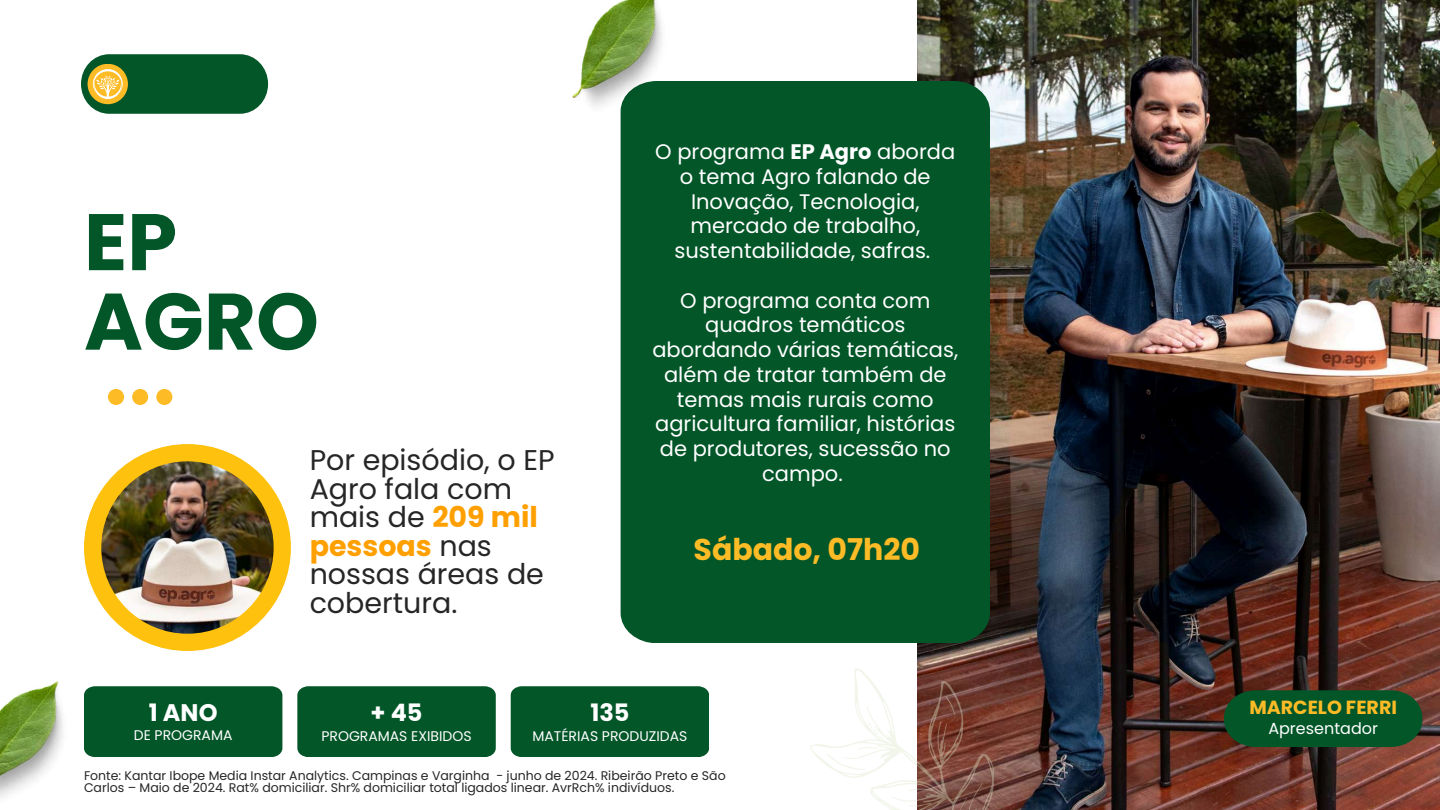
<style>
.page{position:relative;width:1440px;height:810px;background:#fff}
.page>*{position:absolute;margin:0;border:0;box-sizing:border-box;transform-origin:0 0}
.t1{font:700 80px/79.5px "Poppins";color:#025628}
.t2{font:700 30px "Poppins";color:#fdbb26}
.t3{font:28.5px/28.5px "Poppins";color:#262626}
.t4{font:700 24px "Poppins";color:#fff}
.t5{font:21px/24.8px "Poppins";color:#fff;text-align:center}
.t6{font:700 19px "Poppins";color:#fdbb26}
.t7{font:16px "Poppins";color:#fff}
.t8{font:14px "Poppins";color:#fff}
.t9{font:12.5px/12px "Poppins";color:#262626}
.s1{font-weight:700;color:#ffa000}
.s2{font-weight:700}
</style>
<div class="page">
<img style="left:917px;top:0;width:523px;height:810px">
<div style="left:81px;top:54px;width:187px;height:60px;background:#025628;border-radius:29px"></div>
<div style="left:84px;top:444px;width:207px;height:207px;background:#fdc10e;border-radius:50%"></div>
<div style="left:621px;top:81px;width:369px;height:562px;background:#025628"></div>
<div style="left:108px;top:389px;width:16px;height:16px;background:#fdbb26;border-radius:50%"></div>
<div style="left:132px;top:389px;width:16px;height:16px;background:#fdbb26;border-radius:50%"></div>
<div style="left:156px;top:389px;width:16px;height:16px;background:#fdbb26;border-radius:50%"></div>
<svg style="left:795px;top:633px;width:273px;height:177px"></svg>
<svg style="left:909px;top:793px;width:22px;height:17px"></svg>
<svg style="left:958px;top:781px;width:31px;height:29px"></svg>
<svg style="left:940px;top:696px;width:21px;height:19px"></svg>
<svg style="left:826px;top:722px;width:54px;height:57px"></svg>
<svg style="left:1224px;top:690px;width:198px;height:57px;background:#085327"></svg>
<div style="left:88px;top:64px;width:40px;height:40px;background:#fdbb26;border-radius:50%"></div>
<svg style="left:93px;top:69px;width:30px;height:30px"></svg>
<div style="left:84px;top:686px;width:198px;height:71px;background:#025628"></div>
<div style="left:297px;top:686px;width:199px;height:71px;background:#025628"></div>
<div style="left:511px;top:686px;width:198px;height:71px;background:#025628"></div>
<img style="left:101px;top:461px;width:173px;height:173px;border-radius:50%">
<img style="left:572px;top:0;width:97px;height:116px">
<img style="left:0;top:681px;width:63px;height:117px">
<h1 class="t1" style="left:84px;top:202px;width:236px">EP<br>AGRO</h1>
<h3 class="t3" style="left:310px;top:446px;width:246px">Por episódio, o EP<br>Agro fala com mais de <span class="s1">209 mil pessoas</span> nas nossas áreas de cobertura.</h3>
<p class="t5" style="left:655px;top:139px;width:301px">O programa <span class="s2">EP Agro</span> aborda o tema Agro falando de<br>Inovação, Tecnologia, mercado de trabalho, sustentabilidade, safras.</p>
<p class="t5" style="left:652px;top:288px;width:307px">O programa conta com quadros temáticos abordando várias temáticas, além de tratar também de temas mais rurais como agricultura familiar, histórias de produtores, sucessão no campo.</p>
<h2 class="t2" style="left:694px;top:529px;width:228px">Sábado, 07h20</h2>
<p class="t4" style="left:149px;top:696px;width:70px">1 ANO</p>
<p class="t8" style="left:134px;top:726px;width:100px">DE PROGRAMA</p>
<p class="t4" style="left:371px;top:696px;width:54px">+45</p>
<p class="t8" style="left:321px;top:726px;width:152px">PROGRAMAS EXIBIDOS</p>
<p class="t4" style="left:590px;top:696px;width:41px">135</p>
<p class="t8" style="left:532px;top:726px;width:157px">MATÉRIAS PRODUZIDAS</p>
<p class="t9" style="left:84px;top:770px;width:643px">Fonte: Kantar Ibope Media Instar Analytics. Campinas e Varginha - junho de 2024. Ribeirão Preto e São<br>Carlos – Maio de 2024. Rat% domiciliar. Shr% domiciliar total ligados linear. AvrRch% indivíduos.</p>
<p class="t6" style="left:1249px;top:694px;width:149px">MARCELO FERRI</p>
<p class="t7" style="left:1268px;top:718px;width:111px">Apresentador</p>
</div>
